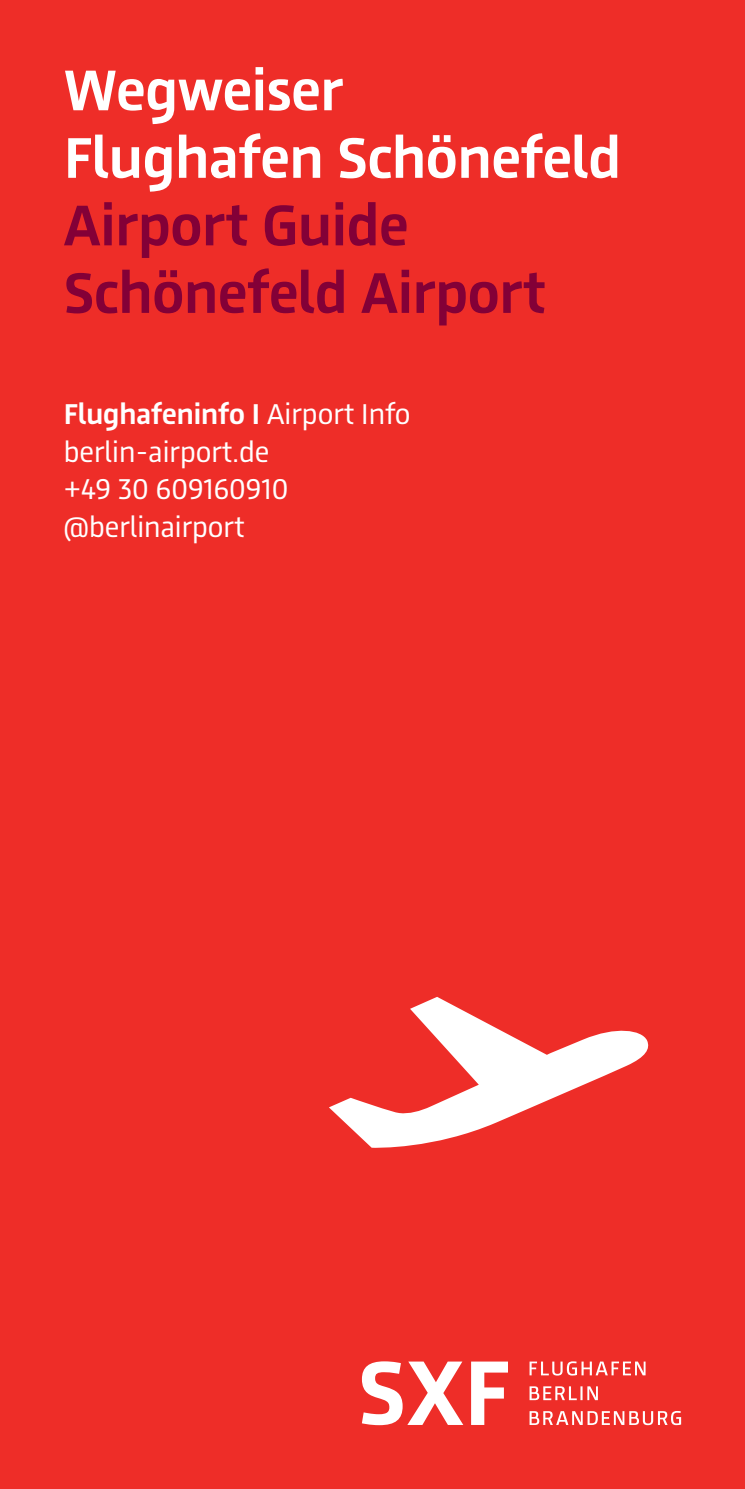
<style>
.page{position:relative;width:745px;height:1489px;background:#fff}
.page>*{position:absolute;margin:0;border:0;box-sizing:border-box;transform-origin:0 0}
.t1{font:700 60px/67.5px "BER Sans";color:#830037}
.t2{font:700 60px/67.5px "BER Sans";color:#fff}
.t3{font:30px/37.5px "BER Sans";color:#fff}
.s1{font-weight:700}
</style>
<div class="page">
<div style="left:0;top:0;width:744px;height:1488px;background:#ee2d28"></div>
<svg style="left:361px;top:1361px;width:319px;height:63px"></svg>
<svg style="left:329px;top:997px;width:320px;height:151px"></svg>
<h1 class="t2" style="left:64px;top:59px;width:558px">Wegweiser<br>Flughafen Schönefeld</h1>
<h1 class="t1" style="left:64px;top:194px;width:483px">Airport Guide<br>Schönefeld Airport</h1>
<p class="t3" style="left:64px;top:397px;width:348px"><span class="s1">Flughafeninfo I</span> Airport Info berlin-airport.de<br>+49 30 609160910 @berlinairport</p>
</div>
